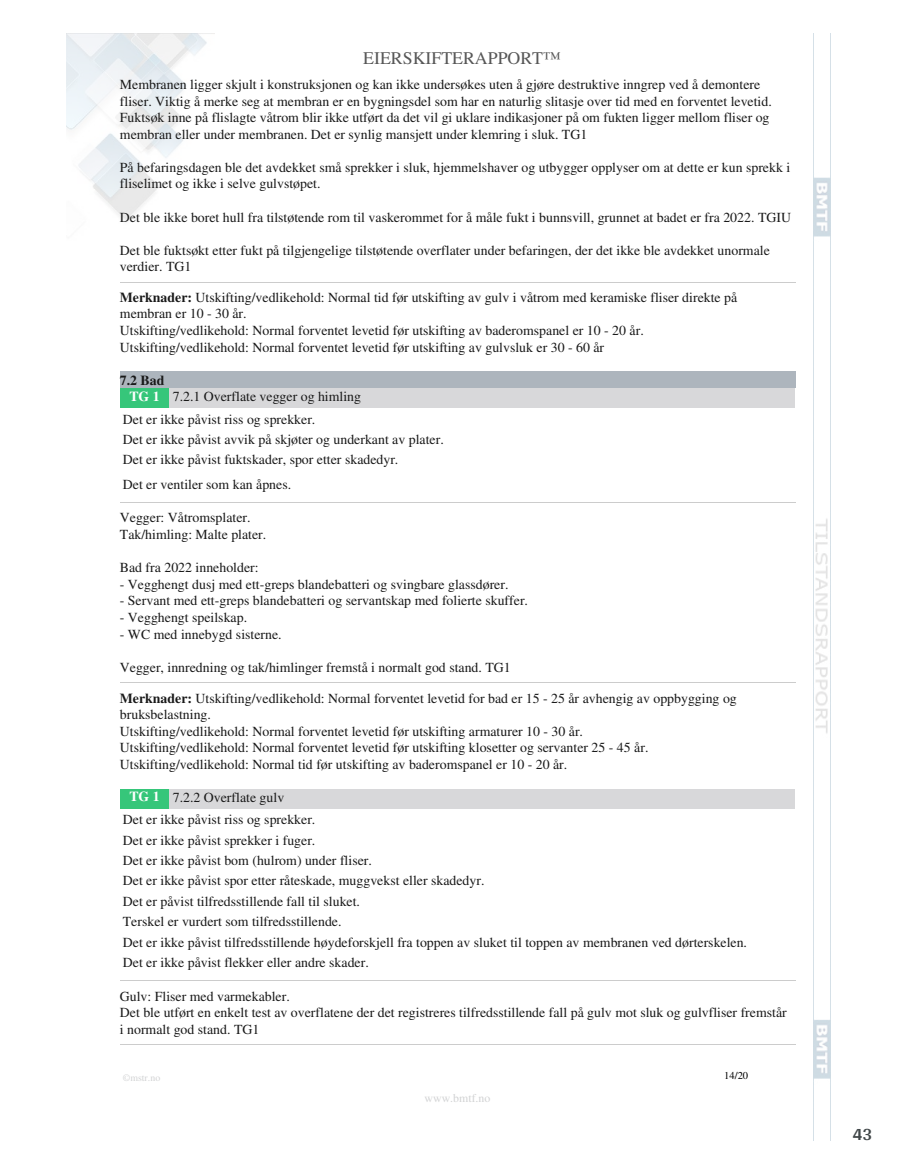
<style>
.page{position:relative;width:915px;height:1172px;background:#fff}
.page>*{position:absolute;margin:0;border:0;box-sizing:border-box;transform-origin:0 0}
.t1{font:700 18px "Arya";color:#414749}
.t2{font:17.85px "Times";color:#575757}
.t3{font:13.8px/16.5px "Times";color:#191919}
.t4{font:11.85px "Times";color:#d2d3d4}
.t5{font:10.5px "Times";color:#000}
.t6{font:9.9px "Times";color:#d2d3d4}
.s1{font-weight:700}
.s2{font-weight:700;color:#fff}
</style>
<div class="page">
<img style="left:66px;top:33px;width:149px;height:188px">
<img style="left:813px;top:33px;width:17px;height:1107px">
<hr style="left:120px;top:282px;width:674px;height:1px;background:#ccc">
<div style="left:120px;top:372px;width:674px;height:16px;background:#adb5bd"></div>
<div style="left:120px;top:388px;width:49px;height:20px;background:#36c67a"></div>
<div style="left:169px;top:388px;width:625px;height:20px;background:#d8d8da"></div>
<hr style="left:120px;top:502px;width:674px;height:1px;background:#ccc">
<hr style="left:120px;top:682px;width:674px;height:1px;background:#ccc">
<div style="left:120px;top:789px;width:49px;height:19px;background:#36c67a"></div>
<div style="left:169px;top:789px;width:625px;height:19px;background:#d8d8da"></div>
<hr style="left:120px;top:980px;width:674px;height:1px;background:#ccc">
<hr style="left:120px;top:1044px;width:674px;height:1px;background:#ccc">
<p class="t2" style="left:363px;top:48px;width:199px">EIERSKIFTERAPPORT™</p>
<p class="t3" style="left:120px;top:76px;width:653px">Membranen ligger skjult i konstruksjonen og kan ikke undersøkes uten å gjøre destruktive inngrep ved å demontere fliser. Viktig å merke seg at membran er en bygningsdel som har en naturlig slitasje over tid med en forventet levetid.<br>Fuktsøk inne på flislagte våtrom blir ikke utført da det vil gi uklare indikasjoner på om fukten ligger mellom fliser og membran eller under membranen. Det er synlig mansjett under klemring i sluk. TG1</p>
<p class="t3" style="left:120px;top:159px;width:671px">På befaringsdagen ble det avdekket små sprekker i sluk, hjemmelshaver og utbygger opplyser om at dette er kun sprekk i fliselimet og ikke i selve gulvstøpet.</p>
<p class="t3" style="left:120px;top:209px;width:672px">Det ble ikke boret hull fra tilstøtende rom til vaskerommet for å måle fukt i bunnsvill, grunnet at badet er fra 2022. TGIU</p>
<p class="t3" style="left:120px;top:242px;width:651px">Det ble fuktsøkt etter fukt på tilgjengelige tilstøtende overflater under befaringen, der det ikke ble avdekket unormale verdier. TG1</p>
<p class="t3" style="left:120px;top:289px;width:618px"><span class="s1">Merknader:</span> Utskifting/vedlikehold: Normal tid før utskifting av gulv i våtrom med keramiske fliser direkte på membran er 10 - 30 år.<br>Utskifting/vedlikehold: Normal forventet levetid før utskifting av baderomspanel er 10 - 20 år.<br>Utskifting/vedlikehold: Normal forventet levetid før utskifting av gulvsluk er 30 - 60 år</p>
<p class="t3" style="left:129px;top:372px;width:233px;text-indent:-10px"><span class="s1">7.2 Bad<br></span><span class="s2">TG 1</span> 7.2.1 Overflate vegger og himling</p>
<p class="t3" style="left:123px;top:409px;width:322px;line-height:20.4px">Det er ikke påvist riss og sprekker.<br>Det er ikke påvist avvik på skjøter og underkant av plater.<br>Det er ikke påvist fuktskader, spor etter skadedyr.</p>
<p class="t3" style="left:123px;top:476px;width:170px">Det er ventiler som kan åpnes.</p>
<p class="t3" style="left:120px;top:509px;width:148px">Vegger: Våtromsplater.<br>Tak/himling: Malte plater.</p>
<p class="t3" style="left:120px;top:559px;width:140px">Bad fra 2022 inneholder:</p>
<p class="t3" style="left:120px;top:576px;width:390px">- Vegghengt dusj med ett-greps blandebatteri og svingbare glassdører.</p>
<p class="t3" style="left:120px;top:592px;width:409px">- Servant med ett-greps blandebatteri og servantskap med folierte skuffer.</p>
<p class="t3" style="left:120px;top:609px;width:129px">- Vegghengt speilskap.</p>
<p class="t3" style="left:120px;top:625px;width:163px">- WC med innebygd sisterne.</p>
<p class="t3" style="left:120px;top:659px;width:392px">Vegger, innredning og tak/himlinger fremstå i normalt god stand. TG1</p>
<p class="t3" style="left:120px;top:689px;width:618px"><span class="s1">Merknader:</span> Utskifting/vedlikehold: Normal forventet levetid for bad er 15 - 25 år avhengig av oppbygging og bruksbelastning.<br>Utskifting/vedlikehold: Normal forventet levetid før utskifting armaturer 10 - 30 år.<br>Utskifting/vedlikehold: Normal forventet levetid før utskifting klosetter og servanter 25 - 45 år.<br>Utskifting/vedlikehold: Normal tid før utskifting av baderomspanel er 10 - 20 år.</p>
<p class="t3" style="left:123px;top:786px;width:194px;line-height:22.4px;text-indent:7px"><span class="s2">TG 1</span> 7.2.2 Overflate gulv<br>Det er ikke påvist riss og sprekker.</p>
<p class="t3" style="left:123px;top:830px;width:625px;line-height:20.4px">Det er ikke påvist sprekker i fuger.<br>Det er ikke påvist bom (hulrom) under fliser.<br>Det er ikke påvist spor etter råteskade, muggvekst eller skadedyr.<br>Det er påvist tilfredsstillende fall til sluket.<br>Terskel er vurdert som tilfredsstillende.<br>Det er ikke påvist tilfredsstillende høydeforskjell fra toppen av sluket til toppen av membranen ved dørterskelen.<br>Det er ikke påvist flekker eller andre skader.</p>
<p class="t3" style="left:120px;top:988px;width:668px">Gulv: Fliser med varmekabler.<br>Det ble utført en enkelt test av overflatene der det registreres tilfredsstillende fall på gulv mot sluk og gulvfliser fremstår i normalt god stand. TG1</p>
<p class="t5" style="left:724px;top:1070px;width:25px">14/20</p>
<p class="t6" style="left:123px;top:1071px;width:39px">©mstr.no</p>
<p class="t4" style="left:424px;top:1091px;width:67px">www.bmtf.no</p>
<h1 class="t1" style="left:852px;top:1123px;width:21px">43</h1>
</div>
